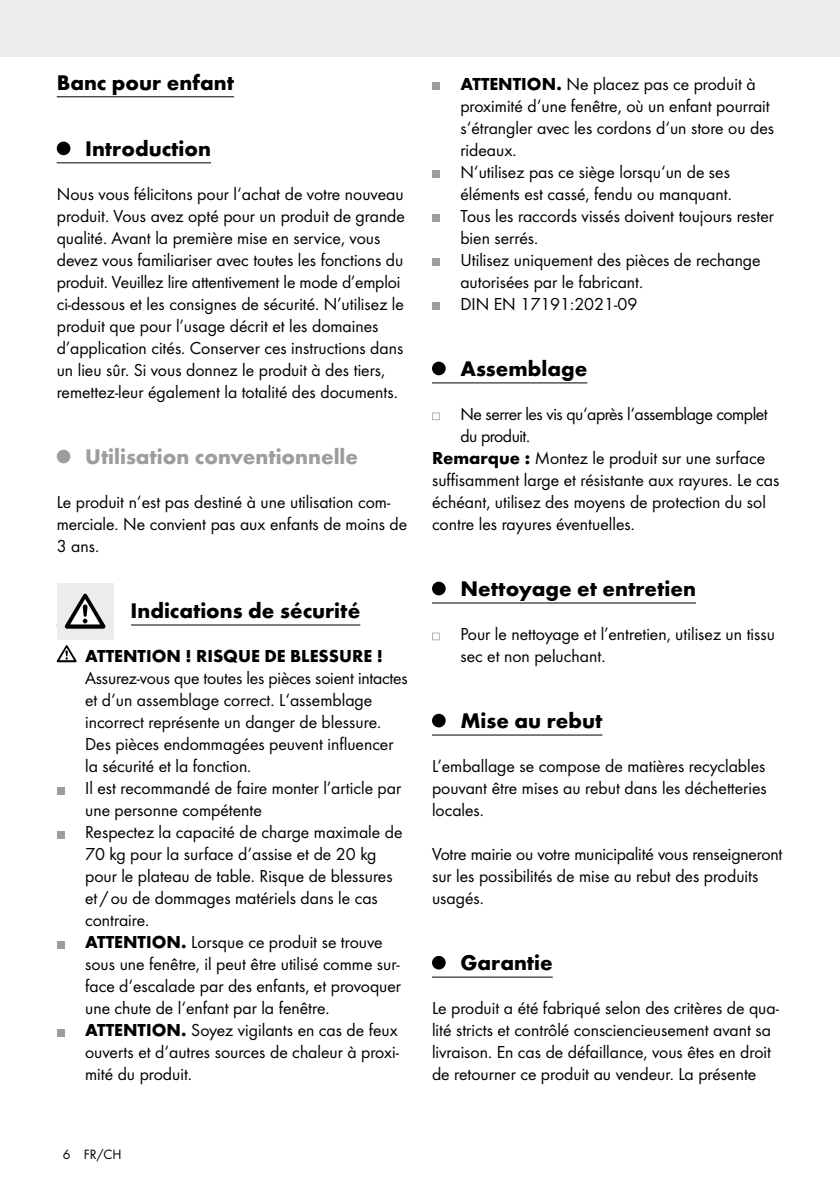
<style>
.page{position:relative;width:840px;height:1191px;background:#fff}
.page>*{position:absolute;margin:0;border:0;box-sizing:border-box;transform-origin:0 0}
.t1{font:700 22px "Futura";color:#000}
.t2{font:700 22px "Futura";color:#9c9d9d}
.t3{font:18px/22px "Futura Boo";color:#000}
.t4{font:18px "Futura Boo";letter-spacing:-.025em;color:#000}
.t5{font:700 18px "Futura";color:#000}
.t6{font:14px "Futura Boo";color:#000}
.s1{font-family:"Futura";font-weight:700}
</style>
<div class="page">
<div style="left:0;top:0;width:839px;height:57px;background:#ececec"></div>
<hr style="left:839px;top:0;width:1px;height:57px;background:#ececec">
<hr style="left:57px;top:96px;width:177px;height:1px;background:#000">
<hr style="left:57px;top:162px;width:154px;height:1px;background:#000">
<hr style="left:57px;top:624px;width:303px;height:1px;background:#000">
<div style="left:57px;top:142px;width:13px;height:13px;background:#000;border-radius:50%"></div>
<div style="left:57px;top:450px;width:13px;height:13px;background:#9c9d9d;border-radius:50%"></div>
<div style="left:113px;top:583px;width:17px;height:56px;background:#fff"></div>
<div style="left:57px;top:583px;width:56px;height:56px;background:#ececec"></div>
<svg style="left:65px;top:593px;width:40px;height:35px"></svg>
<svg style="left:57px;top:645px;width:20px;height:17px"></svg>
<div style="left:57px;top:786px;width:7px;height:8px;background:#9c9d9d"></div>
<div style="left:57px;top:830px;width:7px;height:8px;background:#9c9d9d"></div>
<div style="left:57px;top:940px;width:7px;height:8px;background:#9c9d9d"></div>
<div style="left:57px;top:1028px;width:7px;height:8px;background:#9c9d9d"></div>
<hr style="left:432px;top:382px;width:155px;height:1px;background:#000">
<hr style="left:432px;top:602px;width:263px;height:1px;background:#000">
<hr style="left:432px;top:734px;width:170px;height:1px;background:#000">
<hr style="left:432px;top:976px;width:120px;height:1px;background:#000">
<div style="left:432px;top:82px;width:7px;height:8px;background:#9c9d9d"></div>
<div style="left:432px;top:170px;width:7px;height:8px;background:#9c9d9d"></div>
<div style="left:432px;top:214px;width:7px;height:8px;background:#9c9d9d"></div>
<div style="left:432px;top:258px;width:7px;height:8px;background:#9c9d9d"></div>
<div style="left:432px;top:302px;width:7px;height:8px;background:#9c9d9d"></div>
<div style="left:432px;top:362px;width:13px;height:13px;background:#000;border-radius:50%"></div>
<svg style="left:432px;top:412px;width:7px;height:8px"></svg>
<div style="left:432px;top:582px;width:13px;height:13px;background:#000;border-radius:50%"></div>
<svg style="left:432px;top:632px;width:7px;height:8px"></svg>
<div style="left:432px;top:714px;width:13px;height:13px;background:#000;border-radius:50%"></div>
<div style="left:432px;top:956px;width:13px;height:13px;background:#000;border-radius:50%"></div>
<p class="t1" style="left:57px;top:69px;width:179px">Banc pour enfant</p>
<p class="t1" style="left:85px;top:135px;width:127px">Introduction</p>
<p class="t3" style="left:57px;top:183px;width:349px">Nous vous félicitons pour l‘achat de votre nouveau produit. Vous avez opté pour un produit de grande qualité. Avant la première mise en service, vous devez vous familiariser avec toutes les fonctions du produit. Veuillez lire attentivement le mode d’emploi ci-dessous et les consignes de sécurité. N’utilisez le produit que pour l’usage décrit et les domaines d’application cités. Conserver ces instructions dans un lieu sûr. Si vous donnez le produit à des tiers, remettez-leur également la totalité des documents.</p>
<p class="t2" style="left:85px;top:443px;width:274px">Utilisation conventionnelle</p>
<p class="t3" style="left:57px;top:491px;width:352px">Le produit n‘est pas destiné à une utilisation com&shy;merciale. Ne convient pas aux enfants de moins de<br>3 ans.</p>
<p class="t1" style="left:130px;top:597px;width:231px">Indications de sécurité</p>
<p class="t5" style="left:85px;top:645px;width:299px">ATTENTION ! RISQUE DE BLESSURE !</p>
<p class="t3" style="left:85px;top:667px;width:324px">Assurez-vous que toutes les pièces soient intactes et d‘un assemblage correct. L‘assemblage incorrect représente un danger de blessure.<br>Des pièces endommagées peuvent influencer la sécurité et la fonction.<br>Il est recommandé de faire monter l’article par une personne compétente<br>Respectez la capacité de charge maximale de 70 kg pour la surface d‘assise et de 20 kg pour le plateau de table. Risque de blessures et /ou de dommages matériels dans le cas contraire.<br><span class="s1">ATTENTION.</span> Lorsque ce produit se trouve sous une fenêtre, il peut être utilisé comme sur&shy;face d‘escalade par des enfants, et provoquer une chute de l‘enfant par la fenêtre.<br><span class="s1">ATTENTION.</span> Soyez vigilants en cas de feux ouverts et d‘autres sources de chaleur à proxi&shy;mité du produit.</p>
<p class="t3" style="left:460px;top:73px;width:315px"><span class="s1">ATTENTION.</span> Ne placez pas ce produit à proximité d‘une fenêtre, où un enfant pourrait s‘étrangler avec les cordons d‘un store ou des rideaux.<br>N‘utilisez pas ce siège lorsqu‘un de ses éléments est cassé, fendu ou manquant.<br>Tous les raccords vissés doivent toujours rester bien serrés.<br>Utilisez uniquement des pièces de rechange autorisées par le fabricant.<br>DIN EN 17191:2021-09</p>
<p class="t1" style="left:460px;top:355px;width:128px">Assemblage</p>
<p class="t4" style="left:460px;top:403px;width:308px">Ne serrer les vis qu‘après l‘assemblage complet</p>
<p class="t4" style="left:460px;top:425px;width:71px">du produit.</p>
<p class="t3" style="left:432px;top:447px;width:334px"><span class="s1">Remarque :</span> Montez le produit sur une surface</p>
<p class="t3" style="left:432px;top:469px;width:349px">suffisamment large et résistante aux rayures. Le cas</p>
<p class="t3" style="left:432px;top:491px;width:335px">échéant, utilisez des moyens de protection du sol</p>
<p class="t3" style="left:432px;top:513px;width:204px">contre les rayures éventuelles.</p>
<p class="t1" style="left:460px;top:575px;width:237px">Nettoyage et entretien</p>
<p class="t3" style="left:460px;top:623px;width:316px">Pour le nettoyage et l’entretien, utilisez un tissu sec et non peluchant.</p>
<p class="t1" style="left:460px;top:707px;width:143px">Mise au rebut</p>
<p class="t3" style="left:432px;top:755px;width:336px;text-align:justify">L’emballage se compose de matières recyclables pouvant être mises au rebut dans les déchetteries locales.</p>
<p class="t3" style="left:432px;top:843px;width:352px">Votre mairie ou votre municipalité vous renseigneront sur les possibilités de mise au rebut des produits usagés.</p>
<p class="t1" style="left:460px;top:949px;width:94px">Garantie</p>
<p class="t3" style="left:432px;top:997px;width:348px">Le produit a été fabriqué selon des critères de qua&shy;lité stricts et contrôlé consciencieusement avant sa livraison. En cas de défaillance, vous êtes en droit de retourner ce produit au vendeur. La présente</p>
<p class="t6" style="left:63px;top:1146px;width:60px">6 FR/CH</p>
</div>
